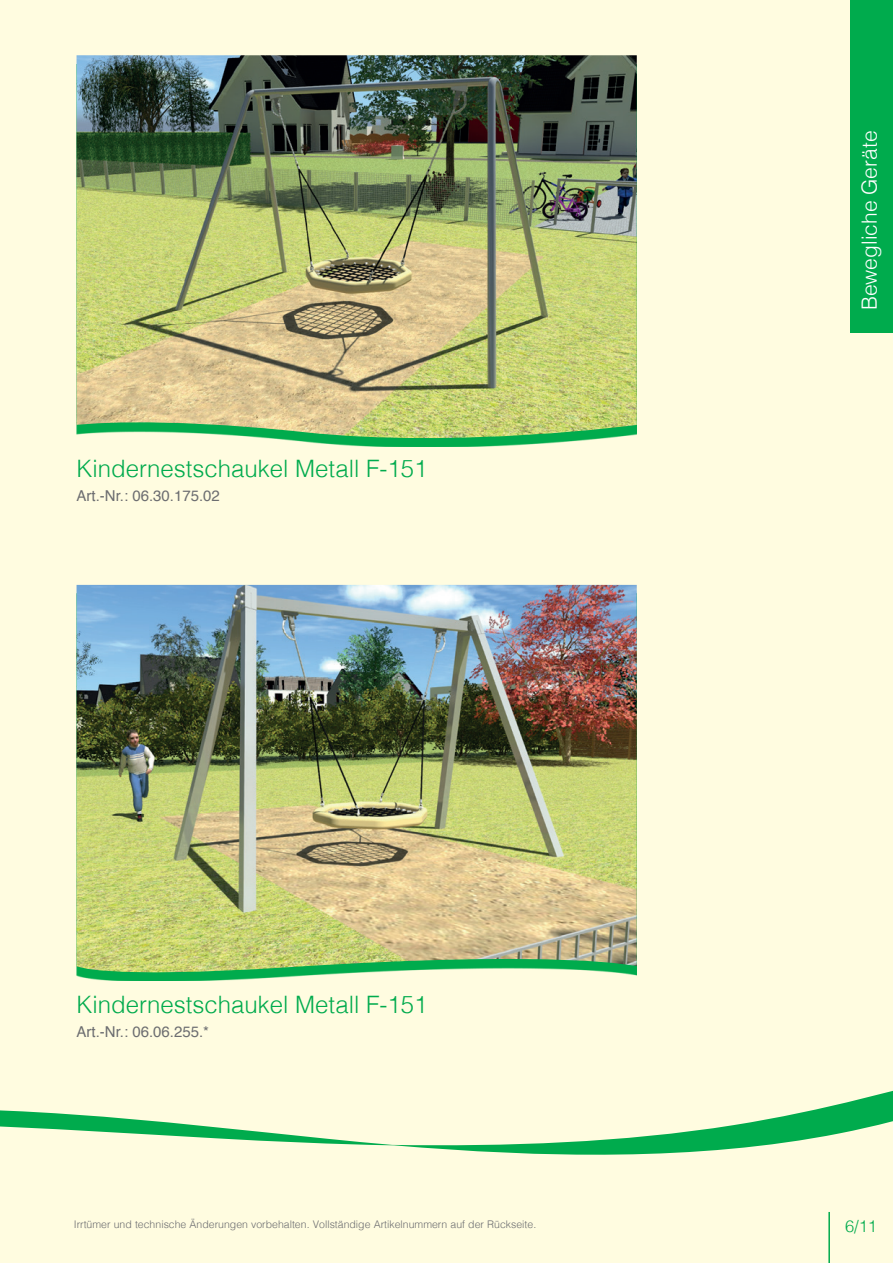
<style>
.page{position:relative;width:893px;height:1263px;background:#fffce0}
.page>*{position:absolute;margin:0;border:0;box-sizing:border-box;transform-origin:0 0}
.t1{font:300 24px "Helvetica";color:#00ab4d}
.t2{font:300 21px "Helvetica";color:#fff}
.t3{font:300 16.5px "Helvetica";color:#00ab4d}
.t4{font:15px "Helvetica";color:#6c6d70}
.t5{font:300 10.5px "Helvetica";color:#6c6d70}
</style>
<div class="page">
<svg style="left:76px;top:64px;width:513px;height:383px"></svg>
<img style="left:77px;top:55px;width:560px;height:385px">
<img style="left:77px;top:585px;width:560px;height:389px">
<div style="left:850px;top:0;width:43px;height:333px;background:#00ab4d"></div>
<svg style="left:0;top:980px;width:893px;height:175px"></svg>
<hr style="left:828px;top:1212px;width:2px;height:51px;background:#00ab4d">
<h1 class="t1" style="left:77px;top:448px;width:352px">Kindernestschaukel Metall F-151</h1>
<h3 class="t4" style="left:77px;top:484px;width:145px">Art.-Nr.: 06.30.175.02</h3>
<h1 class="t1" style="left:77px;top:984px;width:352px">Kindernestschaukel Metall F-151</h1>
<h3 class="t4" style="left:77px;top:1020px;width:134px">Art.-Nr.: 06.06.255.*</h3>
<h2 class="t2" style="left:851px;top:310px;width:181px;rotate:-90deg">Bewegliche Geräte</h2>
<p class="t5" style="left:74px;top:1215px;width:464px">Irrtümer und technische Änderungen vorbehalten. Vollständige Artikelnummern auf der Rückseite.</p>
<h3 class="t3" style="left:845px;top:1212px;width:34px">6/11</h3>
</div>
